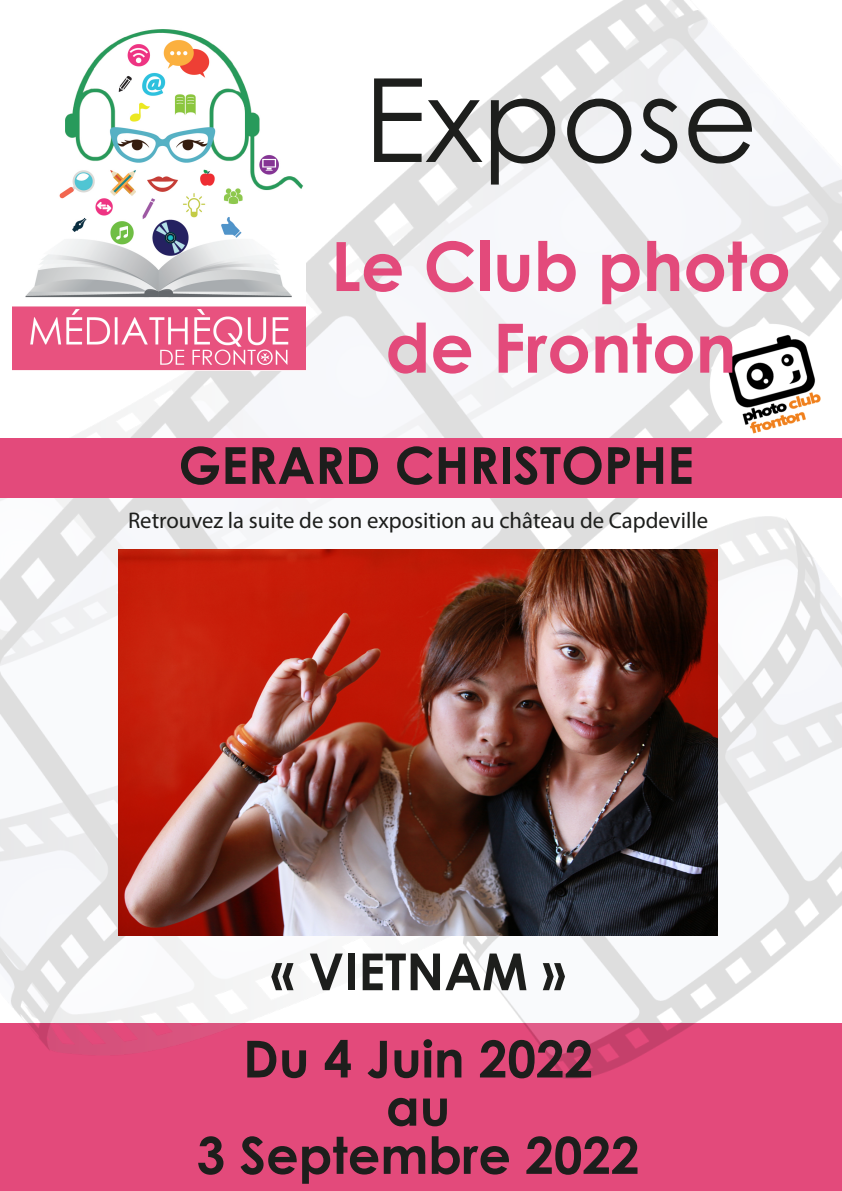
<style>
.page{position:relative;width:842px;height:1191px;background:#fff}
.page>*{position:absolute;margin:0;border:0;box-sizing:border-box;transform-origin:0 0}
.t1{font:116.2px "Century Gothic";color:#1d1e1c}
.t2{font:700 68px/81.6px "Century Gothic";color:#e34a7b;text-align:center}
.t3{font:700 51px/48.2px "Century Gothic";color:#1d1e1c;text-align:center}
.t4{font:22.7px "Myriad Pro";color:#1d1e1c}
</style>
<div class="page">
<div style="left:0;top:1023px;width:842px;height:168px;background:#e34a7b"></div>
<img style="left:0;top:0;width:842px;height:1079px">
<img style="left:13px;top:25px;width:292px;height:345px">
<img style="left:708px;top:322px;width:126px;height:116px">
<div style="left:0;top:438px;width:842px;height:60px;background:#e34a7b"></div>
<img style="left:119px;top:549px;width:599px;height:386px">
<h1 class="t1" style="left:364px;top:39px;width:396px">Expose</h1>
<h2 class="t2" style="left:331px;top:222px;width:461px">Le Club photo de Fronton</h2>
<p class="t3" style="left:178px;top:439px;width:517px">GERARD CHRISTOPHE</p>
<p class="t4" style="left:128px;top:506px;width:582px">Retrouvez la suite de son exposition au château de Capdeville</p>
<p class="t3" style="left:271px;top:945px;width:296px">« VIETNAM »</p>
<p class="t3" style="left:197px;top:1032px;width:444px">Du 4 Juin 2022<br>au<br>3 Septembre 2022</p>
</div>
